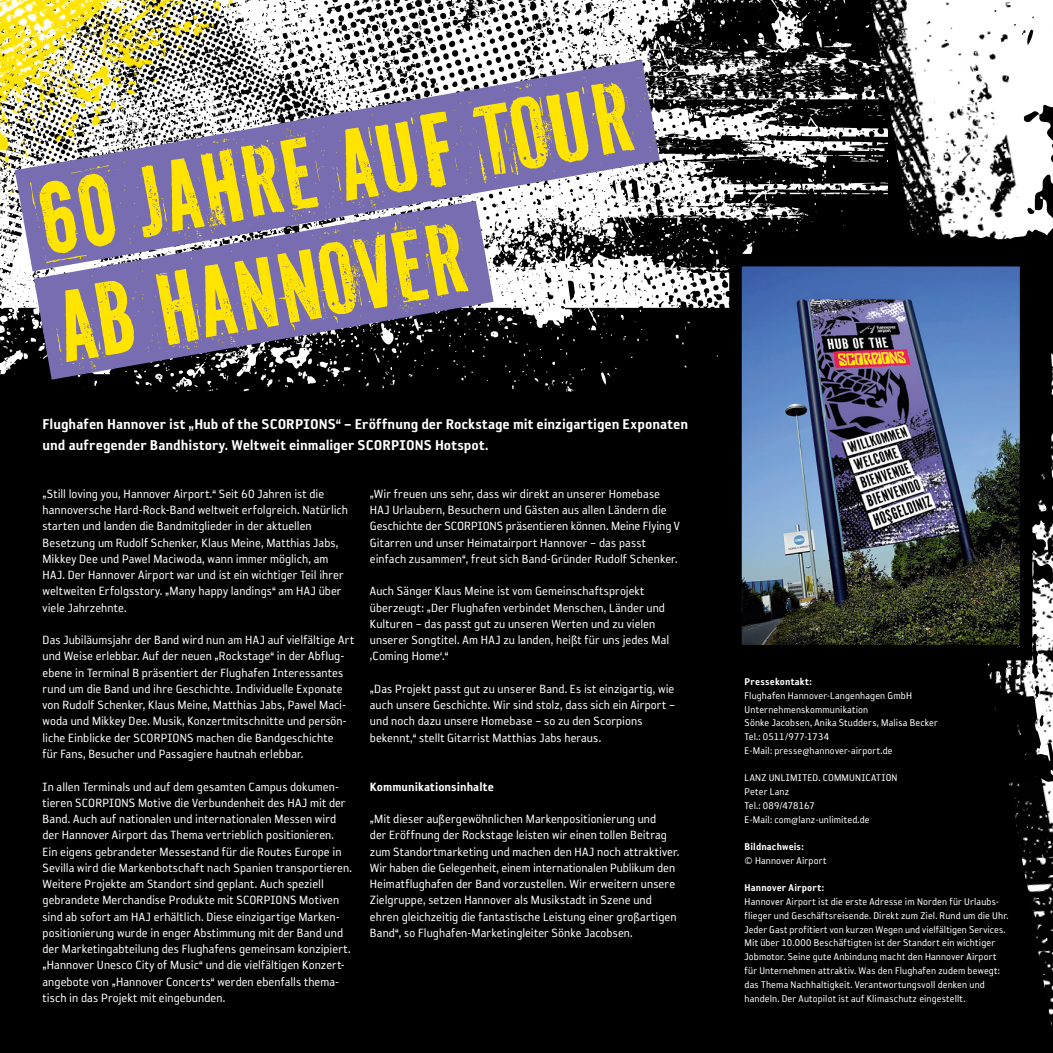
<style>
.page{position:relative;width:1053px;height:1053px;background:#fff}
.page>*{position:absolute;margin:0;border:0;box-sizing:border-box;transform-origin:0 0}
.t1{font:96.25px/110px "PF Fuel Decay";color:#ffe400}
.t2{font:16.25px/21.2px "Reykjavik One OT C Gauge";color:#fff}
.t3{font:13.75px/16.2px "Reykjavik One OT A Gauge";letter-spacing:.005em;color:#fff}
.t4{font:13.75px "Reykjavik One OT C Gauge";letter-spacing:.005em;color:#fff}
.t5{font:11.25px/13.8px "Reykjavik One OT A Gauge";letter-spacing:.01em;color:#fff}
.t6{font:11.25px "Reykjavik One OT C Gauge";letter-spacing:.01em;color:#fff}
</style>
<div class="page">
<div style="left:0;top:395px;width:737px;height:657px;background:#000"></div>
<img style="left:737px;top:0;width:315px;height:1052px">
<img style="left:603px;top:0;width:284px;height:395px">
<img style="left:941px;top:59px;width:111px;height:146px">
<img style="left:722px;top:205px;width:330px;height:616px">
<img style="left:742px;top:267px;width:277px;height:377px">
<div style="left:729px;top:254px;width:303px;height:406px;border:12px solid #000"></div>
<svg style="left:0;top:0;width:769px;height:339px"></svg>
<svg style="left:0;top:132px;width:603px;height:316px;background:#5c5778"></svg>
<img style="left:918px;top:0;width:134px;height:59px">
<h1 class="t1" style="left:27px;top:167px;width:608px;rotate:-10deg">60 Jahre auf Tour ab Hannover</h1>
<p class="t2" style="left:43px;top:413px;width:647px">Flughafen Hannover ist „Hub of the SCORPIONS“ – Eröffnung der Rockstage mit einzigartigen Exponaten und aufregender Bandhistory. Weltweit einmaliger SCORPIONS Hotspot.</p>
<p class="t3" style="left:43px;top:485px;width:307px">„Still loving you, Hannover Airport.“ Seit 60 Jahren ist die hannoversche Hard-Rock-Band weltweit erfolgreich. Natürlich starten und landen die Bandmitglieder in der aktuellen Besetzung um Rudolf Schenker, Klaus Meine, Matthias Jabs, Mikkey Dee und Pawel Maciwoda, wann immer möglich, am HAJ. Der Hannover Airport war und ist ein wichtiger Teil ihrer weltweiten Erfolgsstory. „Many happy landings“ am HAJ über viele Jahrzehnte.</p>
<p class="t3" style="left:43px;top:632px;width:313px">Das Jubiläumsjahr der Band wird nun am HAJ auf vielfältige Art und Weise erlebbar. Auf der neuen „Rockstage“ in der Abflug&shy;ebene in Terminal B präsentiert der Flughafen Interessantes rund um die Band und ihre Geschichte. Individuelle Exponate von Rudolf Schenker, Klaus Meine, Matthias Jabs, Pawel Maci&shy;woda und Mikkey Dee. Musik, Konzertmitschnitte und persön&shy;liche Einblicke der SCORPIONS machen die Bandgeschichte<br>für Fans, Besucher und Passagiere hautnah erlebbar.</p>
<p class="t3" style="left:43px;top:778px;width:311px">In allen Terminals und auf dem gesamten Campus dokumen&shy;tieren SCORPIONS Motive die Verbundenheit des HAJ mit der Band. Auch auf nationalen und internationalen Messen wird der Hannover Airport das Thema vertrieblich positionieren.<br>Ein eigens gebrandeter Messestand für die Routes Europe in Sevilla wird die Markenbotschaft nach Spanien transportieren.<br>Weitere Projekte am Standort sind geplant. Auch speziell gebrandete Merchandise Produkte mit SCORPIONS Motiven sind ab sofort am HAJ erhältlich. Diese einzigartige Marken&shy;positionierung wurde in enger Abstimmung mit der Band und der Marketingabteilung des Flughafens gemeinsam konzipiert. „Hannover Unesco City of Music“ und die vielfältigen Konzert&shy;angebote von „Hannover Concerts“ werden ebenfalls thema&shy;tisch in das Projekt mit eingebunden.</p>
<p class="t3" style="left:370px;top:485px;width:311px">„Wir freuen uns sehr, dass wir direkt an unserer Homebase HAJ Urlaubern, Besuchern und Gästen aus allen Ländern die Geschichte der SCORPIONS präsentieren können. Meine Flying V Gitarren und unser Heimatairport Hannover – das passt einfach zusammen“, freut sich Band-Gründer Rudolf Schenker.</p>
<p class="t3" style="left:370px;top:583px;width:301px">Auch Sänger Klaus Meine ist vom Gemeinschaftsprojekt überzeugt: „Der Flughafen verbindet Menschen, Länder und Kulturen – das passt gut zu unseren Werten und zu vielen unserer Songtitel. Am HAJ zu landen, heißt für uns jedes Mal ‚Coming Home‘.“</p>
<p class="t3" style="left:370px;top:680px;width:306px">„Das Projekt passt gut zu unserer Band. Es ist einzigartig, wie auch unsere Geschichte. Wir sind stolz, dass sich ein Airport – und noch dazu unsere Homebase – so zu den Scorpions bekennt,“ stellt Gitarrist Matthias Jabs heraus.</p>
<p class="t4" style="left:370px;top:779px;width:125px">Kommunikationsinhalte</p>
<p class="t3" style="left:370px;top:810px;width:311px">„Mit dieser außergewöhnlichen Markenpositionierung und<br>der Eröffnung der Rockstage leisten wir einen tollen Beitrag zum Standortmarketing und machen den HAJ noch attraktiver.<br>Wir haben die Gelegenheit, einem internationalen Publikum den Heimatflughafen der Band vorzustellen. Wir erweitern unsere Zielgruppe, setzen Hannover als Musikstadt in Szene und ehren gleichzeitig die fantastische Leistung einer großartigen Band“, so Flughafen-Marketingleiter Sönke Jacobsen.</p>
<p class="t6" style="left:744px;top:675px;width:69px">Pressekontakt:</p>
<p class="t5" style="left:744px;top:688px;width:195px">Flughafen Hannover-Langenhagen GmbH Unternehmenskommunikation<br>Sönke Jacobsen, Anika Studders, Malisa Becker Tel.: 0511/977-1734<br>E-Mail: presse@hannover-airport.de</p>
<p class="t5" style="left:744px;top:771px;width:154px">LANZ UNLIMITED. COMMUNICATION<br>Peter Lanz<br>Tel.: 089/478167<br>E-Mail: com@lanz-unlimited.de</p>
<p class="t6" style="left:744px;top:840px;width:61px">Bildnachweis:</p>
<p class="t5" style="left:744px;top:853px;width:83px">© Hannover Airport</p>
<p class="t6" style="left:744px;top:882px;width:81px">Hannover Airport:</p>
<p class="t5" style="left:744px;top:894px;width:265px">Hannover Airport ist die erste Adresse im Norden für Urlaubs&shy;flieger und Geschäftsreisende. Direkt zum Ziel. Rund um die Uhr.<br>Jeder Gast profitiert von kurzen Wegen und vielfältigen Services.<br>Mit über 10.000 Beschäftigten ist der Standort ein wichtiger Jobmotor. Seine gute Anbindung macht den Hannover Airport für Unternehmen attraktiv. Was den Flughafen zudem bewegt: das Thema Nachhaltigkeit. Verantwortungsvoll denken und handeln. Der Autopilot ist auf Klimaschutz eingestellt.</p>
</div>
